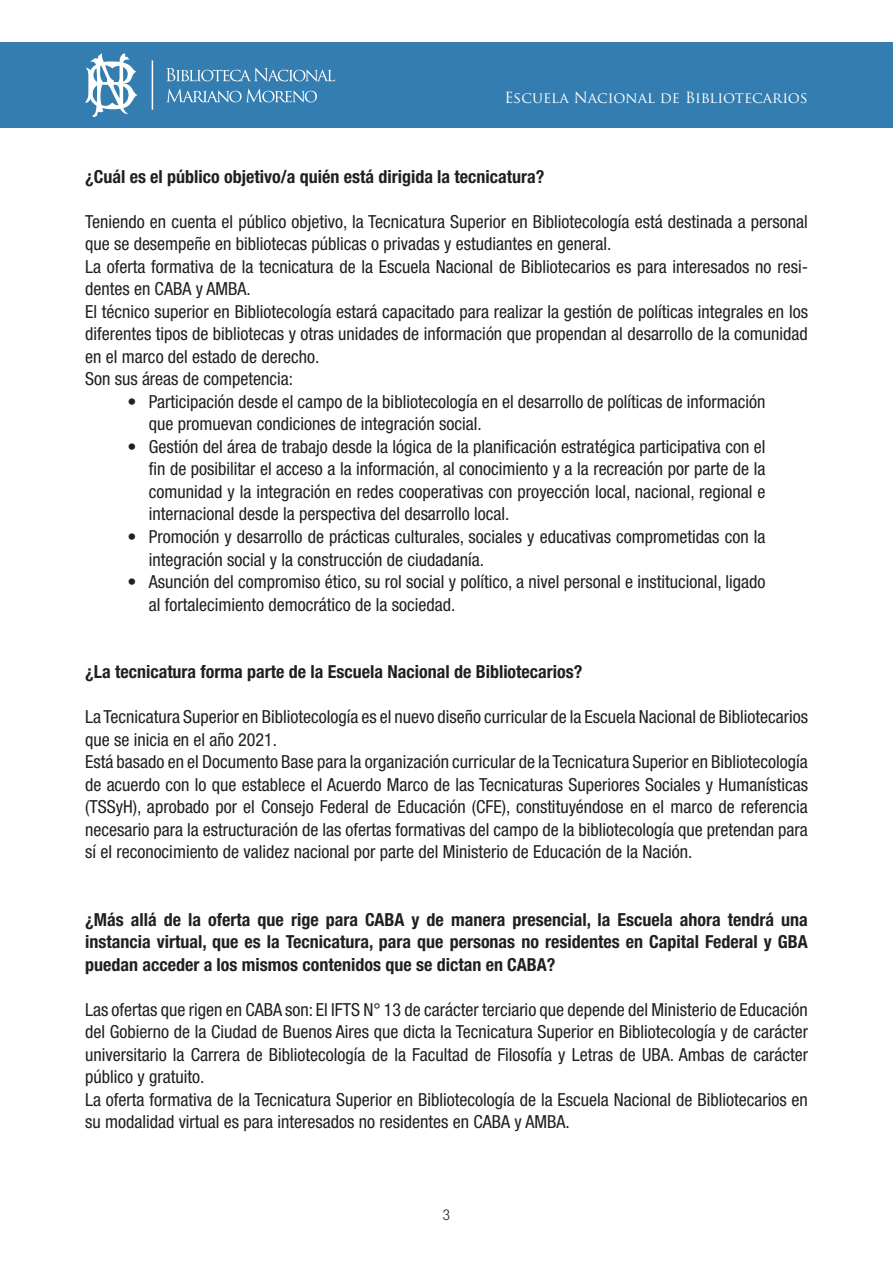
<style>
.page{position:relative;width:893px;height:1263px;background:#fff}
.page>*{position:absolute;margin:0;border:0;box-sizing:border-box;transform-origin:0 0}
.t1{font:condensed 18px/22.5px "Helvetica Neue LT Std";color:#231f20}
.t2{font:700 condensed 18px/22.5px "Helvetica Neue LT Std";color:#231f20;text-align:justify}
.t3{font:15px "Trajan Pro";color:#fff}
.t4{font:300 condensed 15px "Helvetica Neue";color:#231f20}
</style>
<div class="page">
<div style="left:0;top:43px;width:893px;height:85px;background:#337db1"></div>
<svg style="left:85px;top:53px;width:52px;height:64px"></svg>
<svg style="left:166px;top:68px;width:169px;height:13px"></svg>
<svg style="left:167px;top:89px;width:150px;height:13px"></svg>
<hr style="left:152px;top:60px;width:1px;height:50px;background:#fff">
<p class="t3" style="left:504px;top:88px;width:305px">Escuela Nacional de Bibliotecarios</p>
<p class="t2" style="left:85px;top:165px;width:461px">¿Cuál es el público objetivo/a quién está dirigida la tecnicatura?</p>
<p class="t1" style="left:85px;top:210px;width:724px">Teniendo en cuenta el público objetivo, la Tecnicatura Superior en Bibliotecología está destinada a personal que se desempeñe en bibliotecas públicas o privadas y estudiantes en general.<br>La oferta formativa de la tecnicatura de la Escuela Nacional de Bibliotecarios es para interesados no resi&shy;dentes en CABA y AMBA.<br>El técnico superior en Bibliotecología estará capacitado para realizar la gestión de políticas integrales en los diferentes tipos de bibliotecas y otras unidades de información que propendan al desarrollo de la comunidad en el marco del estado de derecho.<br>Son sus áreas de competencia:</p>
<p class="t1" style="left:149px;top:390px;width:618px;text-indent:-21px">• Participación desde el campo de la bibliotecología en el desarrollo de políticas de información que promuevan condiciones de integración social.</p>
<p class="t1" style="left:149px;top:435px;width:618px;text-align:justify;text-indent:-21px">• Gestión del área de trabajo desde la lógica de la planificación estratégica participativa con el fin de posibilitar el acceso a la información, al conocimiento y a la recreación por parte de la comunidad y la integración en redes cooperativas con proyección local, nacional, regional e internacional desde la perspectiva del desarrollo local.</p>
<p class="t1" style="left:149px;top:525px;width:618px;text-indent:-21px">• Promoción y desarrollo de prácticas culturales, sociales y educativas comprometidas con la integración social y la construcción de ciudadanía.</p>
<p class="t1" style="left:149px;top:570px;width:618px;text-indent:-21px">• Asunción del compromiso ético, su rol social y político, a nivel personal e institucional, ligado al fortalecimiento democrático de la sociedad.</p>
<p class="t2" style="left:85px;top:660px;width:499px">¿La tecnicatura forma parte de la Escuela Nacional de Bibliotecarios?</p>
<p class="t1" style="left:85px;top:705px;width:724px">La Tecnicatura Superior en Bibliotecología es el nuevo diseño curricular de la Escuela Nacional de Bibliotecarios que se inicia en el año 2021.<br>Está basado en el Documento Base para la organización curricular de la Tecnicatura Superior en Bibliotecología de acuerdo con lo que establece el Acuerdo Marco de las Tecnicaturas Superiores Sociales y Humanísticas (TSSyH), aprobado por el Consejo Federal de Educación (CFE), constituyéndose en el marco de referencia necesario para la estructuración de las ofertas formativas del campo de la bibliotecología que pretendan para sí el reconocimiento de validez nacional por parte del Ministerio de Educación de la Nación.</p>
<p class="t2" style="left:85px;top:908px;width:724px">¿Más allá de la oferta que rige para CABA y de manera presencial, la Escuela ahora tendrá una instancia virtual, que es la Tecnicatura, para que personas no residentes en Capital Federal y GBA puedan acceder a los mismos contenidos que se dictan en CABA?</p>
<p class="t1" style="left:85px;top:998px;width:724px">Las ofertas que rigen en CABA son: El IFTS N° 13 de carácter terciario que depende del Ministerio de Educación del Gobierno de la Ciudad de Buenos Aires que dicta la Tecnicatura Superior en Bibliotecología y de carácter universitario la Carrera de Bibliotecología de la Facultad de Filosofía y Letras de UBA. Ambas de carácter público y gratuito.<br>La oferta formativa de la Tecnicatura Superior en Bibliotecología de la Escuela Nacional de Bibliotecarios en su modalidad virtual es para interesados no residentes en CABA y AMBA.</p>
<p class="t4" style="left:443px;top:1206px;width:9px">3</p>
</div>
